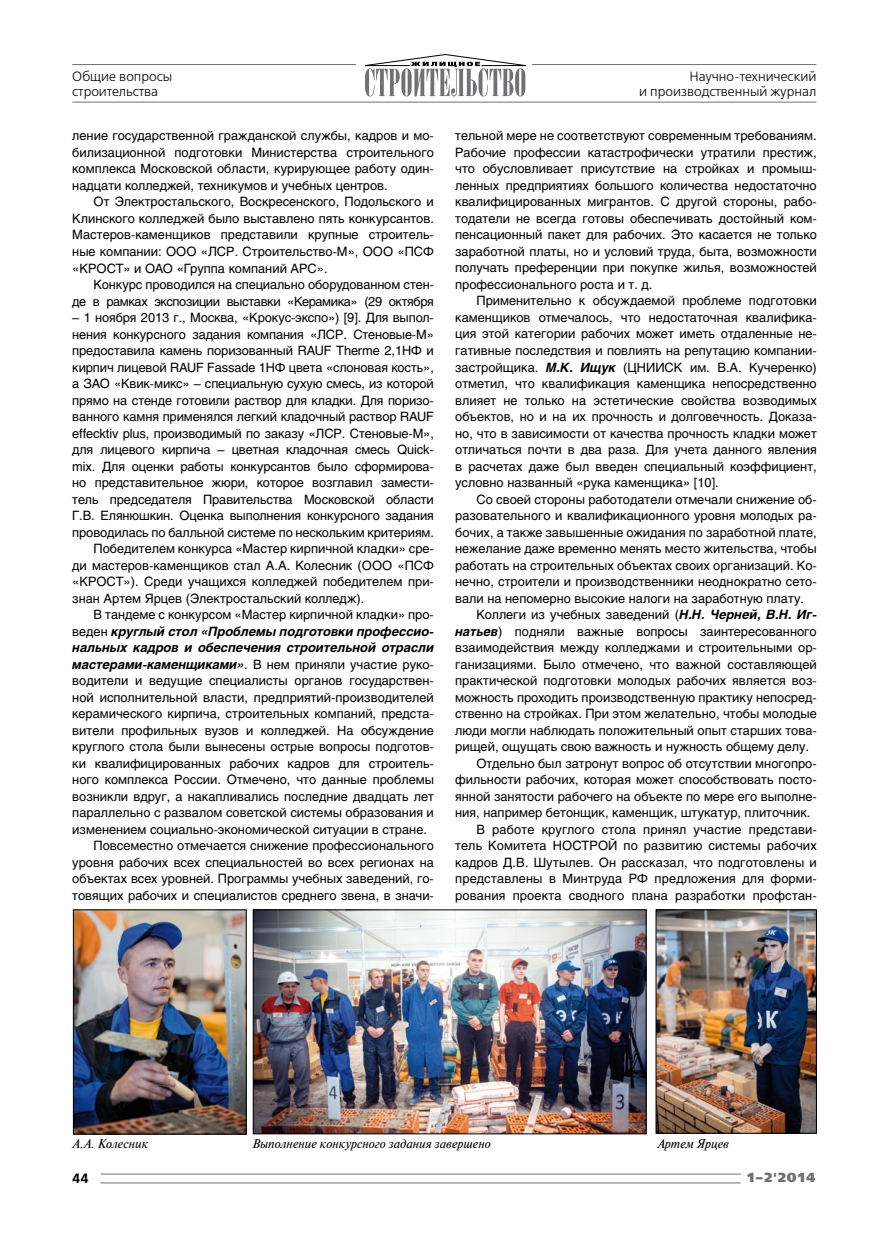
<style>
.page{position:relative;width:893px;height:1234px;background:#fff}
.page>*{position:absolute;margin:0;border:0;box-sizing:border-box;transform-origin:0 0}
.t1{font:13.5px/15px "Free Set C";color:#000}
.t2{font:700 13.5px "Free Set C";color:#000}
.t3{font:13.2px "Free Set Black C";color:#707172}
.t4{font:12.75px/16.5px "Helios";color:#000;text-align:justify}
.t5{font:italic 700 12.75px "Helios";color:#000}
.t6{font:italic 12px "Newton C";color:#000}
.s1{font-weight:400;font-style:normal}
.s2{font-weight:700;font-style:italic}
.s3{font-family:"Free Set C";font-size:13.5px;color:#fff}
</style>
<div class="page">
<hr style="left:72px;top:102px;width:744px;height:1px;background:#707172">
<hr style="left:72px;top:1182px;width:744px;height:1px;background:#707172">
<hr style="left:72px;top:1173px;width:744px;height:1px;background:#707172">
<hr style="left:72px;top:64px;width:744px;height:1px;background:#707172">
<div style="left:356px;top:51px;width:176px;height:49px;background:#fff"></div>
<svg style="left:365px;top:54px;width:161px;height:42px"></svg>
<div style="left:72px;top:1169px;width:28px;height:15px;background:#fff"></div>
<div style="left:741px;top:1166px;width:76px;height:19px;background:#fff"></div>
<img style="left:75px;top:911px;width:169px;height:220px">
<div style="left:73px;top:909px;width:173px;height:224px;border:1px solid #000"></div>
<img style="left:255px;top:911px;width:389px;height:220px">
<div style="left:253px;top:909px;width:393px;height:224px;border:1px solid #000"></div>
<img style="left:658px;top:911px;width:157px;height:220px">
<div style="left:656px;top:909px;width:161px;height:224px;border:1px solid #000"></div>
<p class="t1" style="left:72px;top:69px;width:102px">Общие вопросы строительства</p>
<p class="t1" style="left:639px;top:69px;width:179px;text-align:right">Научно-технический<br>и производственный журнал</p>
<p class="t4" style="left:72px;top:127px;width:363px">ление государственной гражданской службы, кадров и мо&shy;билизационной подготовки Министерства строительного комплекса Московской области, курирующее работу один&shy;надцати колледжей, техникумов и учебных центров.</p>
<p class="t4" style="left:72px;top:193px;width:363px;text-indent:21px">От Электростальского, Воскресенского, Подольского и Клинского колледжей было выставлено пять конкурсантов.<br>Мастеров-каменщиков представили крупные строитель&shy;ные компании: ООО «ЛСР. Строительство-М», ООО «ПСФ «КРОСТ» и ОАО «Группа компаний АРС».</p>
<p class="t4" style="left:72px;top:276px;width:363px;text-align:right">Конкурс проводился на специально оборудованном стен-<br>де в рамках экспозиции выставки «Керамика» (29 октября</p>
<p class="t4" style="left:72px;top:309px;width:363px">– 1 ноября 2013 г., Москва, «Крокус-экспо») [9]. Для выпол-</p>
<p class="t4" style="left:72px;top:325px;width:363px">нения конкурсного задания компания «ЛСР. Стеновые-М»</p>
<p class="t4" style="left:72px;top:342px;width:363px">предоставила камень поризованный RAUF Therme 2,1НФ и</p>
<p class="t4" style="left:72px;top:358px;width:363px">кирпич лицевой RAUF Fassade 1НФ цвета «слоновая кость»,</p>
<p class="t4" style="left:72px;top:375px;width:363px">а ЗАО «Квик-микс» – специальную сухую смесь, из которой</p>
<p class="t4" style="left:72px;top:391px;width:363px">прямо на стенде готовили раствор для кладки. Для поризо-</p>
<p class="t4" style="left:72px;top:408px;width:363px">ванного камня применялся легкий кладочный раствор RAUF</p>
<p class="t4" style="left:72px;top:424px;width:363px">effecktiv plus, производимый по заказу «ЛСР. Стеновые-М»,</p>
<p class="t4" style="left:72px;top:441px;width:363px">для лицевого кирпича – цветная кладочная смесь Quick-</p>
<p class="t4" style="left:72px;top:457px;width:363px">mix. Для оценки работы конкурсантов было сформирова-</p>
<p class="t4" style="left:72px;top:474px;width:363px">но представительное жюри, которое возглавил замести-</p>
<p class="t4" style="left:72px;top:490px;width:363px">тель председателя Правительства Московской области</p>
<p class="t4" style="left:72px;top:507px;width:363px">Г.В. Елянюшкин. Оценка выполнения конкурсного задания</p>
<p class="t4" style="left:72px;top:523px;width:363px">проводилась по балльной системе по нескольким критериям.</p>
<p class="t4" style="left:94px;top:540px;width:342px">Победителем конкурса «Мастер кирпичной кладки» сре-</p>
<p class="t4" style="left:72px;top:556px;width:363px">ди мастеров-каменщиков стал А.А. Колесник (ООО «ПСФ</p>
<p class="t4" style="left:72px;top:573px;width:363px">«КРОСТ»). Среди учащихся колледжей победителем при-</p>
<p class="t4" style="left:72px;top:589px;width:293px">знан Артем Ярцев (Электростальский колледж).</p>
<p class="t4" style="left:94px;top:606px;width:342px">В тандеме с конкурсом «Мастер кирпичной кладки» про-</p>
<p class="t5" style="left:72px;top:623px;width:363px"><span class="s1">веден</span> круглый стол «Проблемы подготовки профессио-</p>
<p class="t5" style="left:72px;top:640px;width:363px">нальных кадров и обеспечения строительной отрасли</p>
<p class="t4" style="left:72px;top:655px;width:363px"><span class="s2">мастерами-каменщиками»</span>. В нем приняли участие руко-</p>
<p class="t4" style="left:72px;top:672px;width:363px">водители и ведущие специалисты органов государствен-</p>
<p class="t4" style="left:72px;top:688px;width:363px">ной исполнительной власти, предприятий-производителей</p>
<p class="t4" style="left:72px;top:705px;width:363px">керамического кирпича, строительных компаний, предста-</p>
<p class="t4" style="left:72px;top:721px;width:363px">вители профильных вузов и колледжей. На обсуждение</p>
<p class="t4" style="left:72px;top:738px;width:363px">круглого стола были вынесены острые вопросы подготов-</p>
<p class="t4" style="left:72px;top:754px;width:363px">ки квалифицированных рабочих кадров для строитель-</p>
<p class="t4" style="left:72px;top:771px;width:363px">ного комплекса России. Отмечено, что данные проблемы</p>
<p class="t4" style="left:72px;top:787px;width:363px">возникли вдруг, а накапливались последние двадцать лет</p>
<p class="t4" style="left:72px;top:804px;width:363px">параллельно с развалом советской системы образования и</p>
<p class="t4" style="left:72px;top:820px;width:356px">изменением социально-экономической ситуации в стране.</p>
<p class="t4" style="left:94px;top:837px;width:342px">Повсеместно отмечается снижение профессионального</p>
<p class="t4" style="left:72px;top:853px;width:363px">уровня рабочих всех специальностей во всех регионах на</p>
<p class="t4" style="left:72px;top:870px;width:363px">объектах всех уровней. Программы учебных заведений, го-</p>
<p class="t4" style="left:72px;top:886px;width:363px">товящих рабочих и специалистов среднего звена, в значи-</p>
<p class="t4" style="left:455px;top:127px;width:363px">тельной мере не соответствуют современным требованиям.<br>Рабочие профессии катастрофически утратили престиж, что обусловливает присутствие на стройках и промыш&shy;ленных предприятиях большого количества недостаточно квалифицированных мигрантов. С другой стороны, рабо&shy;тодатели не всегда готовы обеспечивать достойный ком&shy;пенсационный пакет для рабочих. Это касается не только заработной платы, но и условий труда, быта, возможности получать преференции при покупке жилья, возможностей профессионального роста и т. д.</p>
<p class="t4" style="left:455px;top:292px;width:363px;text-indent:21px">Применительно к обсуждаемой проблеме подготовки каменщиков отмечалось, что недостаточная квалифика&shy;ция этой категории рабочих может иметь отдаленные не&shy;гативные последствия и повлиять на репутацию компании&shy;застройщика. <span class="s2">М.К. Ищук</span> (ЦНИИСК им. В.А. Кучеренко) отметил, что квалификация каменщика непосредственно влияет не только на эстетические свойства возводимых объектов, но и на их прочность и долговечность. Доказа&shy;но, что в зависимости от качества прочность кладки может отличаться почти в два раза. Для учета данного явления в расчетах даже был введен специальный коэффициент, условно названный «рука каменщика» [10].</p>
<p class="t4" style="left:476px;top:490px;width:342px">Со своей стороны работодатели отмечали снижение об-</p>
<p class="t4" style="left:455px;top:507px;width:363px">разовательного и квалификационного уровня молодых ра-</p>
<p class="t4" style="left:455px;top:523px;width:363px">бочих, а также завышенные ожидания по заработной плате,</p>
<p class="t4" style="left:455px;top:540px;width:363px">нежелание даже временно менять место жительства, чтобы</p>
<p class="t4" style="left:455px;top:556px;width:363px">работать на строительных объектах своих организаций. Ко-</p>
<p class="t4" style="left:455px;top:573px;width:363px">нечно, строители и производственники неоднократно сето-</p>
<p class="t4" style="left:455px;top:589px;width:350px">вали на непомерно высокие налоги на заработную плату.</p>
<p class="t4" style="left:476px;top:606px;width:342px">Коллеги из учебных заведений (<span class="s2">Н.Н. Черней, В.Н. Иг-</span></p>
<p class="t4" style="left:455px;top:622px;width:363px"><span class="s2">натьев</span>) подняли важные вопросы заинтересованного</p>
<p class="t4" style="left:455px;top:639px;width:363px">взаимодействия между колледжами и строительными ор-</p>
<p class="t4" style="left:455px;top:655px;width:363px">ганизациями. Было отмечено, что важной составляющей</p>
<p class="t4" style="left:455px;top:672px;width:363px">практической подготовки молодых рабочих является воз-</p>
<p class="t4" style="left:455px;top:688px;width:363px">можность проходить производственную практику непосред-</p>
<p class="t4" style="left:455px;top:705px;width:363px">ственно на стройках. При этом желательно, чтобы молодые</p>
<p class="t4" style="left:455px;top:721px;width:363px">люди могли наблюдать положительный опыт старших това-</p>
<p class="t4" style="left:455px;top:738px;width:355px">рищей, ощущать свою важность и нужность общему делу.</p>
<p class="t4" style="left:476px;top:754px;width:342px">Отдельно был затронут вопрос об отсутствии многопро-</p>
<p class="t4" style="left:455px;top:771px;width:363px">фильности рабочих, которая может способствовать посто-</p>
<p class="t4" style="left:455px;top:787px;width:363px">янной занятости рабочего на объекте по мере его выполне-</p>
<p class="t4" style="left:455px;top:804px;width:357px">ния, например бетонщик, каменщик, штукатур, плиточник.</p>
<p class="t4" style="left:476px;top:820px;width:342px">В работе круглого стола принял участие представи-</p>
<p class="t4" style="left:455px;top:837px;width:363px">тель Комитета НОСТРОЙ по развитию системы рабочих</p>
<p class="t4" style="left:455px;top:853px;width:363px">кадров Д.В. Шутылев. Он рассказал, что подготовлены и</p>
<p class="t4" style="left:455px;top:870px;width:363px">представлены в Минтруда РФ предложения для форми-</p>
<p class="t4" style="left:455px;top:886px;width:363px">рования проекта сводного плана разработки профстан-</p>
<p class="t6" style="left:72px;top:1136px;width:77px">А.А. Колесник</p>
<p class="t6" style="left:252px;top:1136px;width:240px">Выполнение конкурсного задания завершено</p>
<p class="t6" style="left:657px;top:1136px;width:73px">Артем Ярцев</p>
<p class="t2" style="left:72px;top:1169px;width:18px">44</p>
<p class="t3" style="left:742px;top:1169px;width:75px"><span class="s3">I</span>1–2'2014</p>
</div>
